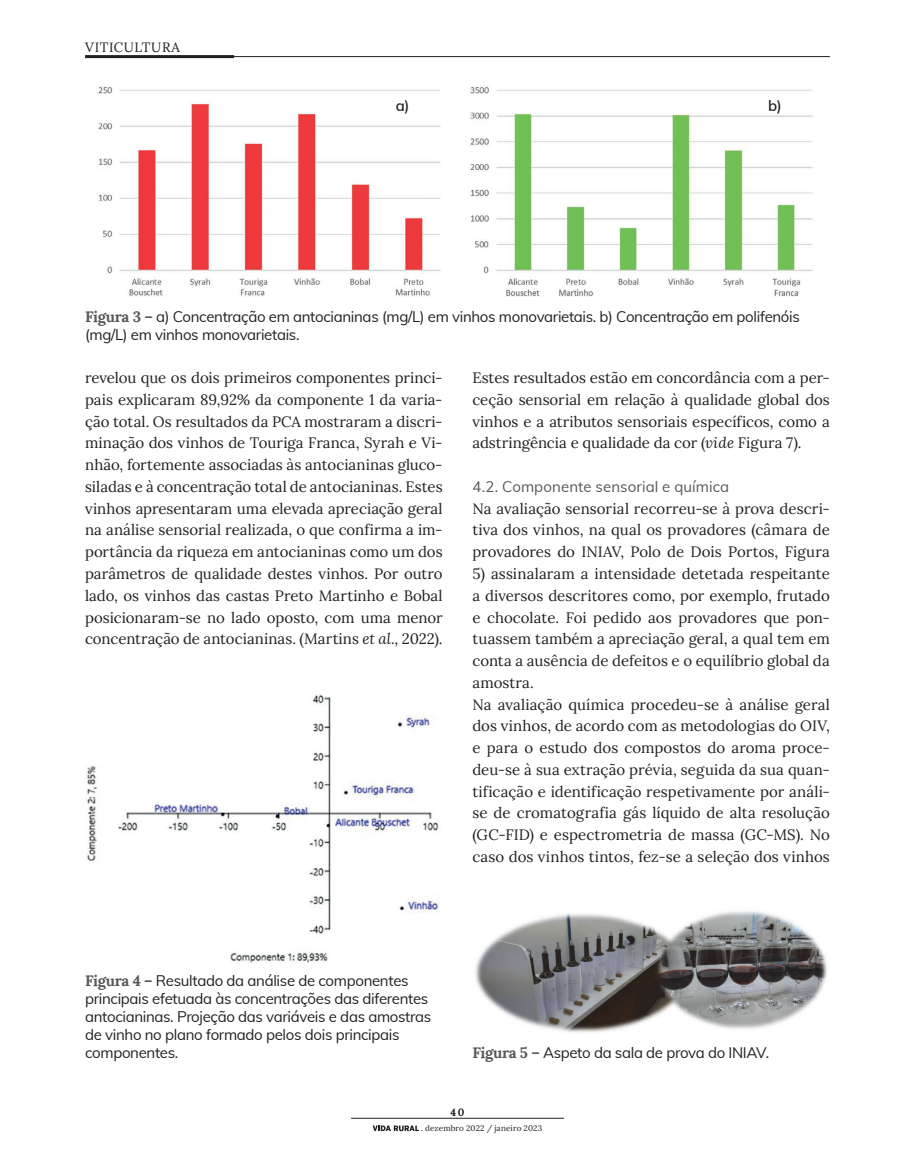
<style>
.page{position:relative;width:915px;height:1149px;background:#fff}
.page>*{position:absolute;margin:0;border:0;box-sizing:border-box;transform-origin:0 0}
.t1{font:15px/21.8px "Lora";letter-spacing:.005em;color:#231f20;text-align:justify}
.t2{font:15px/18px "Muli";letter-spacing:-.02em;color:#231f20}
.t3{font:15px "Muli";letter-spacing:.005em;color:#57585a}
.t4{font:600 15px "Muli";color:#231f20}
.t5{font:13.5px "Lora";letter-spacing:.04em;color:#231f20}
.t6{font:700 10.5px "Lora";color:#231f20}
.t7{font:8.1px "Lora";letter-spacing:.015em;color:#231f20}
.s1{font-family:"Lora";font-weight:700;color:#57585a}
.s2{font-style:italic}
.s3{font-family:"Poynter Text Roman Two"}
</style>
<div class="page">
<svg style="left:372px;top:1125px;width:47px;height:5px"></svg>
<hr style="left:85px;top:55px;width:149px;height:3px;background:#231f20">
<hr style="left:351px;top:1117px;width:212px;height:1px;background:#231f20">
<hr style="left:213px;top:56px;width:616px;height:1px;background:#231f20">
<img style="left:97px;top:86px;width:344px;height:211px">
<img style="left:469px;top:86px;width:344px;height:211px">
<img style="left:86px;top:694px;width:355px;height:267px">
<img style="left:475px;top:911px;width:352px;height:122px">
<p class="t5" style="left:85px;top:37px;width:96px">VITICULTURA</p>
<p class="t4" style="left:395px;top:95px;width:15px">a)</p>
<p class="t4" style="left:768px;top:95px;width:15px">b)</p>
<p class="t2" style="left:85px;top:306px;width:716px"><span class="s1">Figura 3 –</span> a) Concentração em antocianinas (mg/L) em vinhos monovarietais. b) Concentração em polifenóis (mg/L) em vinhos monovarietais.</p>
<p class="t1" style="left:85px;top:366px;width:359px">revelou que os dois primeiros componentes princi&shy;pais explicaram 89,92% da componente 1 da varia&shy;ção total. Os resultados da PCA mostraram a discri&shy;minação dos vinhos de Touriga Franca, Syrah e Vi&shy;nhão, fortemente associadas às antocianinas gluco&shy;siladas e à concentração total de antocianinas. Estes vinhos apresentaram uma elevada apreciação geral na análise sensorial realizada, o que confirma a im&shy;portância da riqueza em antocianinas como um dos parâmetros de qualidade destes vinhos. Por outro lado, os vinhos das castas Preto Martinho e Bobal posicionaram-se no lado oposto, com uma menor concentração de antocianinas. (Martins <span class="s2">et al.</span>, 2022).</p>
<p class="t1" style="left:472px;top:366px;width:359px">Estes resultados estão em concordância com a per&shy;ceção sensorial em relação à qualidade global dos vinhos e a atributos sensoriais específicos, como a adstringência e qualidade da cor (<span class="s2">vide</span> Figura 7).</p>
<p class="t3" style="left:472px;top:475px;width:258px">4.2. Componente sensorial e química</p>
<p class="t1" style="left:472px;top:496px;width:359px">Na avaliação sensorial recorreu-se à prova descri&shy;tiva dos vinhos, na qual os provadores (câmara de provadores do INIAV, Polo de Dois Portos, Figura</p>
<p class="t1" style="left:472px;top:561px;width:359px;text-align:left">5) assinalaram a intensidade detetada respeitante a diversos descritores como, por exemplo, frutado e chocolate. Foi pedido aos provadores que pon&shy;tuassem também a apreciação geral, a qual tem em conta a ausência de defeitos e o equilíbrio global da amostra.<br>Na avaliação química procedeu-se à análise geral dos vinhos, de acordo com as metodologias do OIV, e para o estudo dos compostos do aroma proce&shy;deu-se à sua extração prévia, seguida da sua quan&shy;tificação e identificação respetivamente por análi&shy;se de cromatografia gás líquido de alta resolução (GC-FID) e espectrometria de massa (GC-MS). No caso dos vinhos tintos, fez-se a seleção dos vinhos</p>
<p class="t2" style="left:85px;top:970px;width:347px"><span class="s1">Figura 4 –</span> Resultado da análise de componentes principais efetuada às concentrações das diferentes antocianinas. Projeção das variáveis e das amostras de vinho no plano formado pelos dois principais componentes.</p>
<p class="t2" style="left:472px;top:1042px;width:298px"><span class="s1">Figura 5 –</span> Aspeto da sala de prova do INIAV.</p>
<p class="t6" style="left:450px;top:1103px;width:16px">40</p>
<p class="t7" style="left:421px;top:1121px;width:123px"><span class="s3">.</span> dezembro 2022 / janeiro 2023</p>
</div>
